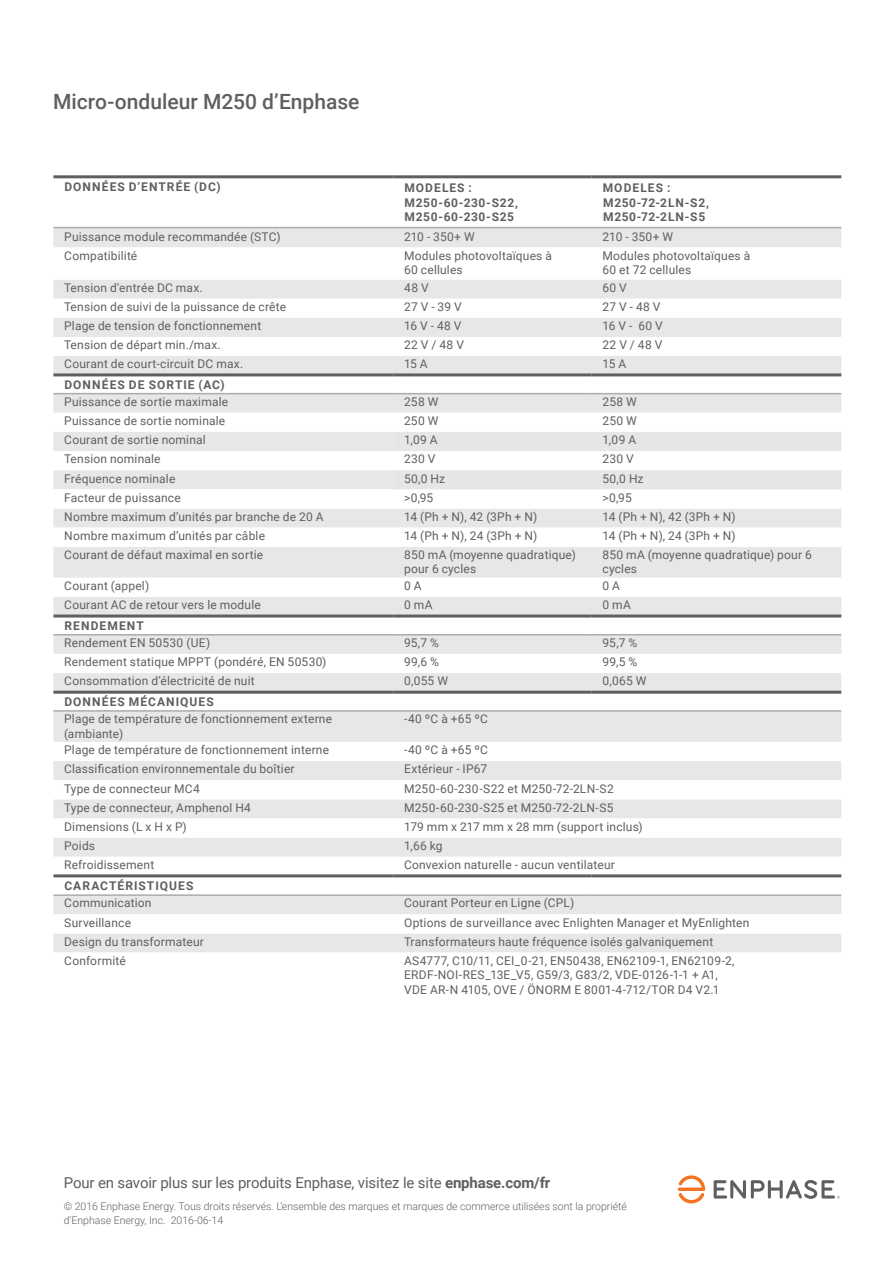
<style>
.page{position:relative;width:893px;height:1263px;background:#fff}
.page>*{position:absolute;margin:0;border:0;box-sizing:border-box;transform-origin:0 0}
.t1{font:500 21px "Roboto";color:#5f5f62}
.t2{font:15px "Roboto";letter-spacing:-.01em;color:#5f5f62}
.t3{font:12px/14.4px "Roboto";letter-spacing:.015em;color:#5f5f62}
.t4{font:700 12px/14.4px "Roboto";letter-spacing:.085em;color:#5f5f62}
.t5{font:700 12px/14.4px "Roboto";letter-spacing:.05em;color:#5f5f62}
.t6{font:300 10.5px/13.5px "Roboto";color:#5f5f62}
.s1{font-weight:700}
</style>
<div class="page">
<svg style="left:678px;top:1175px;width:27px;height:28px"></svg>
<svg style="left:714px;top:1180px;width:126px;height:19px"></svg>
<div style="left:53px;top:228px;width:788px;height:19px;background:#e6e7e9"></div>
<svg style="left:53px;top:280px;width:788px;height:93px;fill:#e6e7e9"></svg>
<svg style="left:53px;top:376px;width:788px;height:576px"></svg>
<svg style="left:393px;top:432px;width:448px;height:57px"></svg>
<hr style="left:53px;top:373px;width:340px;height:3px;background:#5f5f62">
<hr style="left:393px;top:373px;width:199px;height:3px;background:#5f5f62">
<hr style="left:592px;top:373px;width:249px;height:3px;background:#5f5f62">
<hr style="left:53px;top:393px;width:340px;height:1px;background:#abacb0">
<hr style="left:393px;top:393px;width:199px;height:1px;background:#abacb0">
<hr style="left:592px;top:393px;width:249px;height:1px;background:#abacb0">
<hr style="left:53px;top:691px;width:340px;height:3px;background:#5f5f62">
<hr style="left:393px;top:691px;width:199px;height:3px;background:#5f5f62">
<hr style="left:592px;top:691px;width:249px;height:3px;background:#5f5f62">
<hr style="left:53px;top:874px;width:340px;height:3px;background:#5f5f62">
<hr style="left:393px;top:874px;width:199px;height:3px;background:#5f5f62">
<hr style="left:592px;top:874px;width:249px;height:3px;background:#5f5f62">
<hr style="left:53px;top:175px;width:340px;height:3px;background:#5f5f62">
<hr style="left:393px;top:175px;width:199px;height:3px;background:#5f5f62">
<hr style="left:592px;top:175px;width:249px;height:3px;background:#5f5f62">
<hr style="left:53px;top:227px;width:340px;height:1px;background:#abacb0">
<hr style="left:393px;top:227px;width:199px;height:1px;background:#abacb0">
<hr style="left:592px;top:227px;width:249px;height:1px;background:#abacb0">
<hr style="left:53px;top:614px;width:340px;height:3px;background:#5f5f62">
<hr style="left:393px;top:614px;width:199px;height:3px;background:#5f5f62">
<hr style="left:592px;top:614px;width:249px;height:3px;background:#5f5f62">
<hr style="left:53px;top:634px;width:340px;height:1px;background:#abacb0">
<hr style="left:393px;top:634px;width:199px;height:1px;background:#abacb0">
<hr style="left:592px;top:634px;width:249px;height:1px;background:#abacb0">
<hr style="left:53px;top:710px;width:340px;height:2px;background:#abacb0">
<hr style="left:393px;top:710px;width:199px;height:2px;background:#abacb0">
<hr style="left:592px;top:710px;width:249px;height:2px;background:#abacb0">
<hr style="left:53px;top:894px;width:340px;height:2px;background:#abacb0">
<hr style="left:393px;top:894px;width:199px;height:2px;background:#abacb0">
<hr style="left:592px;top:894px;width:249px;height:2px;background:#abacb0">
<h1 class="t1" style="left:53px;top:87px;width:308px">Micro-onduleur M250 d’Enphase</h1>
<p class="t4" style="left:64px;top:179px;width:158px">DONNÉES D’ENTRÉE (DC)</p>
<p class="t5" style="left:404px;top:180px;width:115px">MODELES :<br>M250-60-230-S22,<br>M250-60-230-S25</p>
<p class="t4" style="left:603px;top:180px;width:108px">MODELES :<br>M250-72-2LN-S2,<br>M250-72-2LN-S5</p>
<p class="t3" style="left:64px;top:229px;width:218px">Puissance module recommandée (STC)</p>
<p class="t3" style="left:404px;top:229px;width:72px">210 - 350+ W</p>
<p class="t3" style="left:602px;top:229px;width:72px">210 - 350+ W</p>
<p class="t3" style="left:64px;top:248px;width:75px">Compatibilité</p>
<p class="t3" style="left:404px;top:248px;width:149px">Modules photovoltaïques à<br>60 cellules</p>
<p class="t3" style="left:602px;top:248px;width:149px">Modules photovoltaïques à<br>60 et 72 cellules</p>
<p class="t3" style="left:64px;top:280px;width:140px">Tension d'entrée DC max.</p>
<p class="t3" style="left:404px;top:280px;width:26px">48 V</p>
<p class="t3" style="left:602px;top:280px;width:26px">60 V</p>
<p class="t3" style="left:64px;top:299px;width:223px">Tension de suivi de la puissance de crête</p>
<p class="t3" style="left:404px;top:299px;width:59px">27V-39V</p>
<p class="t3" style="left:602px;top:299px;width:60px">27V-48V</p>
<p class="t3" style="left:64px;top:318px;width:198px">Plage de tension de fonctionnement</p>
<p class="t3" style="left:404px;top:318px;width:59px">16 V - 48 V</p>
<p class="t3" style="left:602px;top:318px;width:62px">16 V - 60 V</p>
<p class="t3" style="left:64px;top:337px;width:158px">Tension de départ min./max.</p>
<p class="t3" style="left:404px;top:337px;width:61px">22V/48V</p>
<p class="t3" style="left:602px;top:337px;width:61px">22V/48V</p>
<p class="t3" style="left:64px;top:356px;width:180px">Courant de court-circuit DC max.</p>
<p class="t3" style="left:404px;top:356px;width:25px">15 A</p>
<p class="t3" style="left:602px;top:356px;width:25px">15 A</p>
<p class="t4" style="left:64px;top:377px;width:162px">DONNÉES DE SORTIE (AC)</p>
<p class="t3" style="left:64px;top:394px;width:165px">Puissance de sortie maximale</p>
<p class="t3" style="left:404px;top:394px;width:36px">258 W</p>
<p class="t3" style="left:602px;top:394px;width:36px">258 W</p>
<p class="t3" style="left:64px;top:413px;width:162px">Puissance de sortie nominale</p>
<p class="t3" style="left:404px;top:413px;width:36px">250 W</p>
<p class="t3" style="left:602px;top:413px;width:36px">250 W</p>
<p class="t3" style="left:64px;top:432px;width:143px">Courant de sortie nominal</p>
<p class="t3" style="left:404px;top:432px;width:35px">1,09 A</p>
<p class="t3" style="left:602px;top:432px;width:35px">1,09 A</p>
<p class="t3" style="left:64px;top:451px;width:98px">Tension nominale</p>
<p class="t3" style="left:404px;top:451px;width:33px">230 V</p>
<p class="t3" style="left:602px;top:451px;width:33px">230 V</p>
<p class="t3" style="left:64px;top:471px;width:113px">Fréquence nominale</p>
<p class="t3" style="left:404px;top:471px;width:43px">50,0 Hz</p>
<p class="t3" style="left:602px;top:471px;width:43px">50,0 Hz</p>
<p class="t3" style="left:64px;top:490px;width:118px">Facteur de puissance</p>
<p class="t3" style="left:404px;top:490px;width:31px">&gt;0,95</p>
<p class="t3" style="left:602px;top:490px;width:31px">&gt;0,95</p>
<p class="t3" style="left:64px;top:509px;width:261px">Nombre maximum d’unités par branche de 20 A</p>
<p class="t3" style="left:404px;top:509px;width:135px">14 (Ph + N), 42 (3Ph + N)</p>
<p class="t3" style="left:602px;top:509px;width:135px">14 (Ph + N), 42 (3Ph + N)</p>
<p class="t3" style="left:64px;top:528px;width:202px">Nombre maximum d’unités par câble</p>
<p class="t3" style="left:404px;top:528px;width:135px">14 (Ph + N), 24 (3Ph + N)</p>
<p class="t3" style="left:602px;top:528px;width:135px">14 (Ph + N), 24 (3Ph + N)</p>
<p class="t3" style="left:64px;top:547px;width:200px">Courant de défaut maximal en sortie</p>
<p class="t3" style="left:404px;top:547px;width:173px">850 mA (moyenne quadratique) pour 6 cycles</p>
<p class="t3" style="left:602px;top:547px;width:211px">850 mA (moyenne quadratique) pour 6 cycles</p>
<p class="t3" style="left:64px;top:578px;width:87px">Courant (appel)</p>
<p class="t3" style="left:404px;top:578px;width:19px">0 A</p>
<p class="t3" style="left:602px;top:578px;width:19px">0 A</p>
<p class="t3" style="left:64px;top:597px;width:198px">Courant AC de retour vers le module</p>
<p class="t3" style="left:404px;top:597px;width:30px">0 mA</p>
<p class="t3" style="left:602px;top:597px;width:30px">0 mA</p>
<p class="t4" style="left:64px;top:618px;width:81px">RENDEMENT</p>
<p class="t3" style="left:64px;top:635px;width:147px">Rendement EN 50530 (UE)</p>
<p class="t3" style="left:404px;top:635px;width:36px">95,7 %</p>
<p class="t3" style="left:602px;top:635px;width:36px">95,7 %</p>
<p class="t3" style="left:64px;top:654px;width:264px">Rendement statique MPPT (pondéré, EN 50530)</p>
<p class="t3" style="left:404px;top:654px;width:36px">99,6 %</p>
<p class="t3" style="left:602px;top:654px;width:36px">99,5 %</p>
<p class="t3" style="left:64px;top:673px;width:192px">Consommation d’électricité de nuit</p>
<p class="t3" style="left:404px;top:673px;width:45px">0,055 W</p>
<p class="t3" style="left:602px;top:673px;width:45px">0,065 W</p>
<p class="t4" style="left:64px;top:694px;width:151px">DONNÉES MÉCANIQUES</p>
<p class="t3" style="left:64px;top:711px;width:269px">Plage de température de fonctionnement externe (ambiante)</p>
<p class="t3" style="left:404px;top:711px;width:85px">-40 ºC à +65 ºC</p>
<p class="t3" style="left:64px;top:742px;width:266px">Plage de température de fonctionnement interne</p>
<p class="t3" style="left:404px;top:742px;width:85px">-40 ºC à +65 ºC</p>
<p class="t3" style="left:64px;top:761px;width:232px">Classification environnementale du boîtier</p>
<p class="t3" style="left:404px;top:761px;width:85px">Extérieur - IP67</p>
<p class="t3" style="left:64px;top:781px;width:137px">Type de connecteur MC4</p>
<p class="t3" style="left:404px;top:781px;width:211px">M250-60-230-S22 et M250-72-2LN-S2</p>
<p class="t3" style="left:64px;top:800px;width:188px">Type de connecteur, Amphenol H4</p>
<p class="t3" style="left:404px;top:800px;width:211px">M250-60-230-S25 et M250-72-2LN-S5</p>
<p class="t3" style="left:64px;top:819px;width:124px">Dimensions (L x H x P)</p>
<p class="t3" style="left:404px;top:819px;width:240px">179 mm x 217 mm x 28 mm (support inclus)</p>
<p class="t3" style="left:64px;top:838px;width:32px">Poids</p>
<p class="t3" style="left:404px;top:838px;width:40px">1,66 kg</p>
<p class="t3" style="left:64px;top:857px;width:92px">Refroidissement</p>
<p class="t3" style="left:404px;top:857px;width:212px">Convexion naturelle - aucun ventilateur</p>
<p class="t4" style="left:64px;top:878px;width:130px">CARACTÉRISTIQUES</p>
<p class="t3" style="left:64px;top:895px;width:89px">Communication</p>
<p class="t3" style="left:404px;top:895px;width:172px">Courant Porteur en Ligne (CPL)</p>
<p class="t3" style="left:64px;top:915px;width:68px">Surveillance</p>
<p class="t3" style="left:404px;top:915px;width:347px">Options de surveillance avec Enlighten Manager et MyEnlighten</p>
<p class="t3" style="left:64px;top:934px;width:141px">Design du transformateur</p>
<p class="t3" style="left:404px;top:934px;width:311px">Transformateurs haute fréquence isolés galvaniquement</p>
<p class="t3" style="left:64px;top:953px;width:63px">Conformité</p>
<p class="t3" style="left:404px;top:953px;width:332px">AS4777, C10/11, CEI_0-21, EN50438, EN62109-1, EN62109-2,<br>ERDF-NOI-RES_13E_V5, G59/3, G83/2, VDE-0126-1-1 + A1,<br>VDE AR-N 4105, OVE / ÖNORM E 8001-4-712/TOR D4 V2.1</p>
<p class="t2" style="left:64px;top:1172px;width:488px">Pour en savoir plus sur les produits Enphase, visitez le site <span class="s1">enphase.com/fr</span></p>
<p class="t6" style="left:64px;top:1199px;width:565px">© 2016 Enphase Energy. Tous droits réservés. L’ensemble des marques et marques de commerce utilisées sont la propriété d’Enphase Energy, Inc. 2016-06-14</p>
</div>
